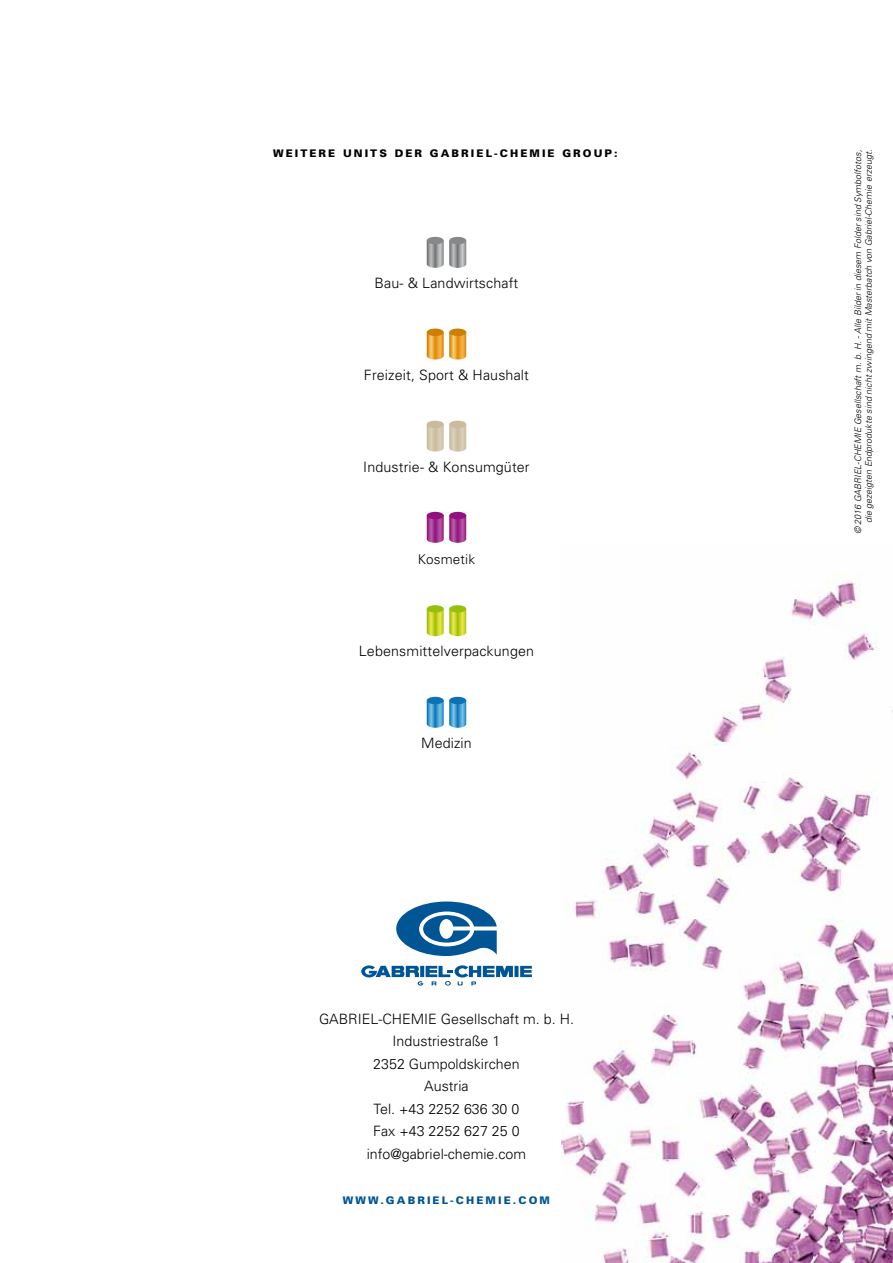
<style>
.page{position:relative;width:893px;height:1263px;background:#fff}
.page>*{position:absolute;margin:0;border:0;box-sizing:border-box;transform-origin:0 0}
.t1{font:300 14.25px/22.5px "Univers";color:#000;text-align:center}
.t2{font:300 13.5px "Univers";color:#000}
.t3{font:900 10.5px "Univers";letter-spacing:.2em;color:#000}
.t4{font:900 10.5px "Univers";letter-spacing:.2em;color:#005595}
.t5{font:italic 300 9px/10.5px "Univers";color:#000;text-align:right}
</style>
<div class="page">
<img style="left:561px;top:582px;width:332px;height:681px">
<svg style="left:396px;top:901px;width:101px;height:56px"></svg>
<svg style="left:520px;top:966px;width:12px;height:11px"></svg>
<svg style="left:514px;top:966px;width:4px;height:11px"></svg>
<svg style="left:361px;top:965px;width:152px;height:20px"></svg>
<div style="left:427px;top:329px;width:17px;height:7px;background:#ce7f00;border-radius:50%"></div>
<svg style="left:427px;top:332px;width:39px;height:27px"></svg>
<div style="left:449px;top:329px;width:17px;height:7px;background:#ce7f00;border-radius:50%"></div>
<div style="left:427px;top:237px;width:17px;height:7px;background:#87888a;border-radius:50%"></div>
<svg style="left:427px;top:241px;width:39px;height:27px"></svg>
<div style="left:449px;top:237px;width:17px;height:7px;background:#87888a;border-radius:50%"></div>
<div style="left:427px;top:421px;width:17px;height:7px;background:#cbbb9d;border-radius:50%"></div>
<svg style="left:427px;top:424px;width:39px;height:28px"></svg>
<div style="left:449px;top:421px;width:17px;height:7px;background:#cbbb9d;border-radius:50%"></div>
<div style="left:427px;top:512px;width:17px;height:7px;background:#93117e;border-radius:50%"></div>
<svg style="left:427px;top:515px;width:39px;height:28px"></svg>
<div style="left:449px;top:512px;width:17px;height:7px;background:#93117e;border-radius:50%"></div>
<div style="left:427px;top:605px;width:17px;height:8px;background:#97bf0d;border-radius:50%"></div>
<svg style="left:427px;top:609px;width:39px;height:27px"></svg>
<div style="left:449px;top:605px;width:17px;height:8px;background:#97bf0d;border-radius:50%"></div>
<div style="left:427px;top:697px;width:17px;height:7px;background:#0b72b5;border-radius:50%"></div>
<svg style="left:427px;top:700px;width:39px;height:28px"></svg>
<div style="left:449px;top:697px;width:17px;height:7px;background:#0b72b5;border-radius:50%"></div>
<p class="t3" style="left:273px;top:147px;width:346px">WEITERE UNITS DER GABRIEL-CHEMIE GROU P:</p>
<p class="t1" style="left:375px;top:272px;width:145px">Bau- &amp; Landwirtschaft</p>
<p class="t1" style="left:364px;top:364px;width:167px">Freizeit, Sport &amp; Haushalt</p>
<p class="t1" style="left:363px;top:455px;width:168px">Industrie- &amp; Konsumgüter</p>
<p class="t2" style="left:418px;top:551px;width:59px">Kosmetik</p>
<p class="t1" style="left:359px;top:639px;width:177px">Lebensmittelverpackungen</p>
<p class="t1" style="left:421px;top:731px;width:52px">Medizin</p>
<p class="t1" style="left:319px;top:1007px;width:256px">GABR IEL-CHEM IE Gesellschaft m. b. H.<br>Industriestraße 1<br>2352 Gumpoldskirchen<br>Austria<br>Tel. +43 2252 636 30 0<br>Fax +43 2252 627 25 0 info@gabriel-chemie.com</p>
<p class="t4" style="left:343px;top:1193px;width:13px">WWW</p>
<p class="t4" style="left:380px;top:1193px;width:171px">.GABRIEL-CH EMIE.COM</p>
<p class="t5" style="left:852px;top:534px;width:386px;rotate:-90deg">© 2016 GABRIEL-CHEMIE Gesellschaft m. b. H. - Alle Bilder in diesem Folder sind Symbolfotos, die gezeigten Endprodukte sind nicht zwingend mit Masterbatch von Gabriel-Chemie erzeugt.</p>
</div>
